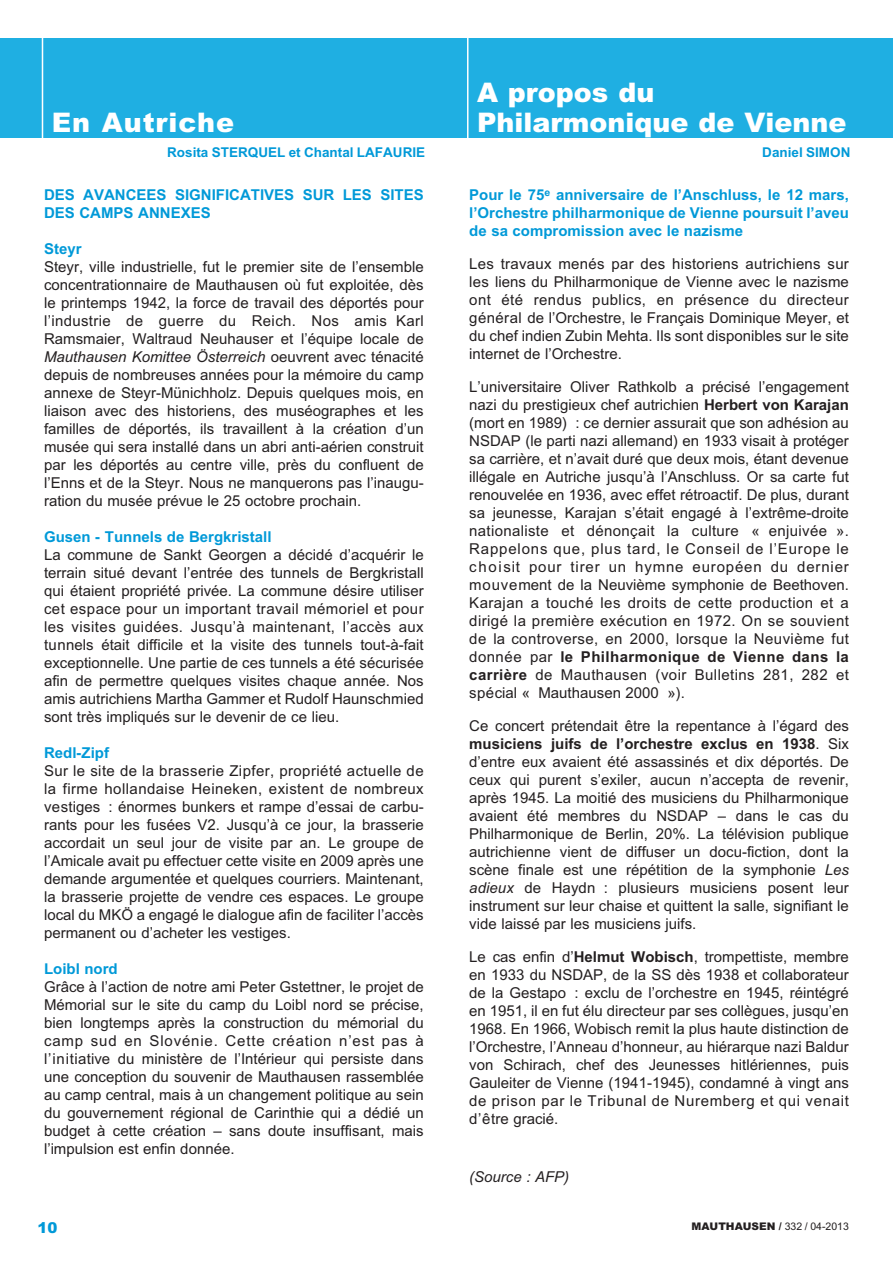
<style>
.page{position:relative;width:893px;height:1263px;background:#fff}
.page>*{position:absolute;margin:0;border:0;box-sizing:border-box;transform-origin:0 0}
.t1{font:900 27px/30px "Arial";color:#fff}
.t2{font:900 27px "Arial";letter-spacing:.035em;color:#fff}
.t3{font:15px/18px "Arial MT TT";color:#231f20;text-align:justify}
.t4{font:700 15px/18px "Arial";color:#0099d8}
.t5{font:15px/18px "Arial MT TT";letter-spacing:.03em;color:#231f20}
.t6{font:italic 15px "Arial";color:#231f20}
.t7{font:700 15px "Arial";color:#231f20}
.t8{font:700 15px "Arial";letter-spacing:.03em;color:#231f20}
.t9{font:900 15px "Arial";color:#0099d8}
.t10{font:700 13.5px "Arial";color:#0099d8}
.t11{font:900 10.5px "Arial";color:#231f20}
.s1{font-family:"Arial MT TT";font-style:normal}
.s2{font-family:"Arial";font-weight:700}
.s3{font-family:"Arial MT TT";font-weight:400}
.s4{font-family:"Arial";font-style:italic}
</style>
<div class="page">
<div style="left:0;top:38px;width:893px;height:100px;background:#1fafe2"></div>
<hr style="left:42px;top:36px;width:1px;height:103px;background:#fff">
<hr style="left:467px;top:35px;width:1px;height:104px;background:#fff">
<h1 class="t2" style="left:52px;top:107px;width:184px">En Autriche</h1>
<h1 class="t1" style="left:477px;top:77px;width:371px">A propos du<br>Philarmonique de Vienne</h1>
<p class="t10" style="left:167px;top:144px;width:260px">Rosita STERQUEL et Chantal LAFAURIE</p>
<p class="t10" style="left:762px;top:144px;width:90px">Daniel SIMON</p>
<p class="t4" style="left:44px;top:185px;width:381px">DES AVANCEES SIGNIFICATIVES SUR LES SITES<br>DES CAMPS ANNEXES</p>
<p class="t4" style="left:44px;top:239px;width:39px">Steyr</p>
<p class="t3" style="left:44px;top:257px;width:381px">Steyr, ville industrielle, fut le premier site de l’ensemble concentrationnaire de Mauthausen où fut exploitée, dès le printemps 1942, la force de travail des déportés pour l’industrie de guerre du Reich. Nos amis Karl Ramsmaier, Waltraud Neuhauser et l’équipe locale de</p>
<p class="t6" style="left:44px;top:348px;width:381px">Mauthausen Komittee Österreich <span class="s1">oeuvrent avec ténacité</span></p>
<p class="t3" style="left:44px;top:365px;width:381px">depuis de nombreuses années pour la mémoire du camp annexe de Steyr-Münichholz. Depuis quelques mois, en liaison avec des historiens, des muséographes et les familles de déportés, ils travaillent à la création d’un musée qui sera installé dans un abri anti-aérien construit par les déportés au centre ville, près du confluent de l’Enns et de la Steyr. Nous ne manquerons pas l’inaugu&shy;ration du musée prévue le 25 octobre prochain.</p>
<p class="t4" style="left:44px;top:527px;width:229px">Gusen - Tunnels de Bergkristall</p>
<p class="t3" style="left:44px;top:545px;width:381px">La commune de Sankt Georgen a décidé d’acquérir le terrain situé devant l’entrée des tunnels de Bergkristall qui étaient propriété privée. La commune désire utiliser cet espace pour un important travail mémoriel et pour les visites guidées. Jusqu’à maintenant, l’accès aux tunnels était difficile et la visite des tunnels tout-à-fait exceptionnelle. Une partie de ces tunnels a été sécurisée afin de permettre quelques visites chaque année. Nos amis autrichiens Martha Gammer et Rudolf Haunschmied sont très impliqués sur le devenir de ce lieu.</p>
<p class="t4" style="left:44px;top:743px;width:66px">Redl-Zipf</p>
<p class="t3" style="left:44px;top:761px;width:381px">Sur le site de la brasserie Zipfer, propriété actuelle de la firme hollandaise Heineken, existent de nombreux vestiges : énormes bunkers et rampe d’essai de carbu&shy;rants pour les fusées V2. Jusqu’à ce jour, la brasserie accordait un seul jour de visite par an. Le groupe de l’Amicale avait pu effectuer cette visite en 2009 après une demande argumentée et quelques courriers. Maintenant, la brasserie projette de vendre ces espaces. Le groupe local du MKÖ a engagé le dialogue afin de faciliter l’accès permanent ou d’acheter les vestiges.</p>
<p class="t4" style="left:44px;top:959px;width:75px">Loibl nord</p>
<p class="t3" style="left:44px;top:977px;width:381px">Grâce à l’action de notre ami Peter Gstettner, le projet de Mémorial sur le site du camp du Loibl nord se précise, bien longtemps après la construction du mémorial du camp sud en Slovénie. Cette création n’est pas à l’initiative du ministère de l’Intérieur qui persiste dans une conception du souvenir de Mauthausen rassemblée au camp central, mais à un changement politique au sein du gouvernement régional de Carinthie qui a dédié un budget à cette création – sans doute insuffisant, mais l’impulsion est enfin donnée.</p>
<p class="t4" style="left:469px;top:186px;width:381px;text-align:justify">Pour le 75<sup>e</sup> anniversaire de l’Anschluss, le 12 mars, l’Orchestre philharmonique de Vienne poursuit l’aveu de sa compromission avec le nazisme</p>
<p class="t3" style="left:469px;top:255px;width:381px">Les travaux menés par des historiens autrichiens sur les liens du Philharmonique de Vienne avec le nazisme ont été rendus publics, en présence du directeur général de l’Orchestre, le Français Dominique Meyer, et du chef indien Zubin Mehta. Ils sont disponibles sur le site internet de l’Orchestre.</p>
<p class="t3" style="left:469px;top:378px;width:381px">L’universitaire Oliver Rathkolb a précisé l’engagement nazi du prestigieux chef autrichien <span class="s2">Herbert von Karajan </span>(mort en 1989) : ce dernier assurait que son adhésion au NSDAP (le parti nazi allemand) en 1933 visait à protéger sa carrière, et n’avait duré que deux mois, étant devenue illégale en Autriche jusqu’à l’Anschluss. Or sa carte fut renouvelée en 1936, avec effet rétroactif. De plus, durant sa jeunesse, Karajan s’était engagé à l’extrême-droite nationaliste et dénonçait la culture « enjuivée ».<br>Rappelons que, plus tard, le Conseil de l’Europe le choisit pour tirer un hymne européen du dernier mouvement de la Neuvième symphonie de Beethoven.<br>Karajan a touché les droits de cette production et a dirigé la première exécution en 1972. On se souvient de la controverse, en 2000, lorsque la Neuvième fut</p>
<p class="t8" style="left:469px;top:648px;width:381px"><span class="s3">donnée par</span> le Philharmonique de Vienne dans la</p>
<p class="t5" style="left:469px;top:666px;width:381px"><span class="s2">carrière</span> de Mauthausen (voir Bulletins 281, 282 et spécial « Mauthausen 2000 »).</p>
<p class="t3" style="left:469px;top:717px;width:381px">Ce concert prétendait être la repentance à l’égard des</p>
<p class="t7" style="left:469px;top:735px;width:381px">musiciens juifs de l’orchestre exclus en 1938<span class="s3">. Six</span></p>
<p class="t3" style="left:469px;top:753px;width:381px">d’entre eux avaient été assassinés et dix déportés. De ceux qui purent s’exiler, aucun n’accepta de revenir, après 1945. La moitié des musiciens du Philharmonique avaient été membres du NSDAP – dans le cas du Philharmonique de Berlin, 20%. La télévision publique autrichienne vient de diffuser un docu-fiction, dont la scène finale est une répétition de la symphonie <span class="s4">Les adieux</span> de Haydn : plusieurs musiciens posent leur instrument sur leur chaise et quittent la salle, signifiant le vide laissé par les musiciens juifs.</p>
<p class="t3" style="left:469px;top:948px;width:381px">Le cas enfin d’<span class="s2">Helmut Wobisch</span>, trompettiste, membre en 1933 du NSDAP, de la SS dès 1938 et collaborateur de la Gestapo : exclu de l’orchestre en 1945, réintégré en 1951, il en fut élu directeur par ses collègues, jusqu’en 1968. En 1966, Wobisch remit la plus haute distinction de l’Orchestre, l’Anneau d’honneur, au hiérarque nazi Baldur von Schirach, chef des Jeunesses hitlériennes, puis Gauleiter de Vienne (1941-1945), condamné à vingt ans de prison par le Tribunal de Nuremberg et qui venait d’être gracié.</p>
<p class="t6" style="left:469px;top:1168px;width:102px">(Source : AFP)</p>
<p class="t9" style="left:37px;top:1219px;width:22px">10</p>
<p class="t11" style="left:691px;top:1220px;width:159px">MAUTHAUSEN / <span class="s3">332 / 04-2013</span></p>
</div>
